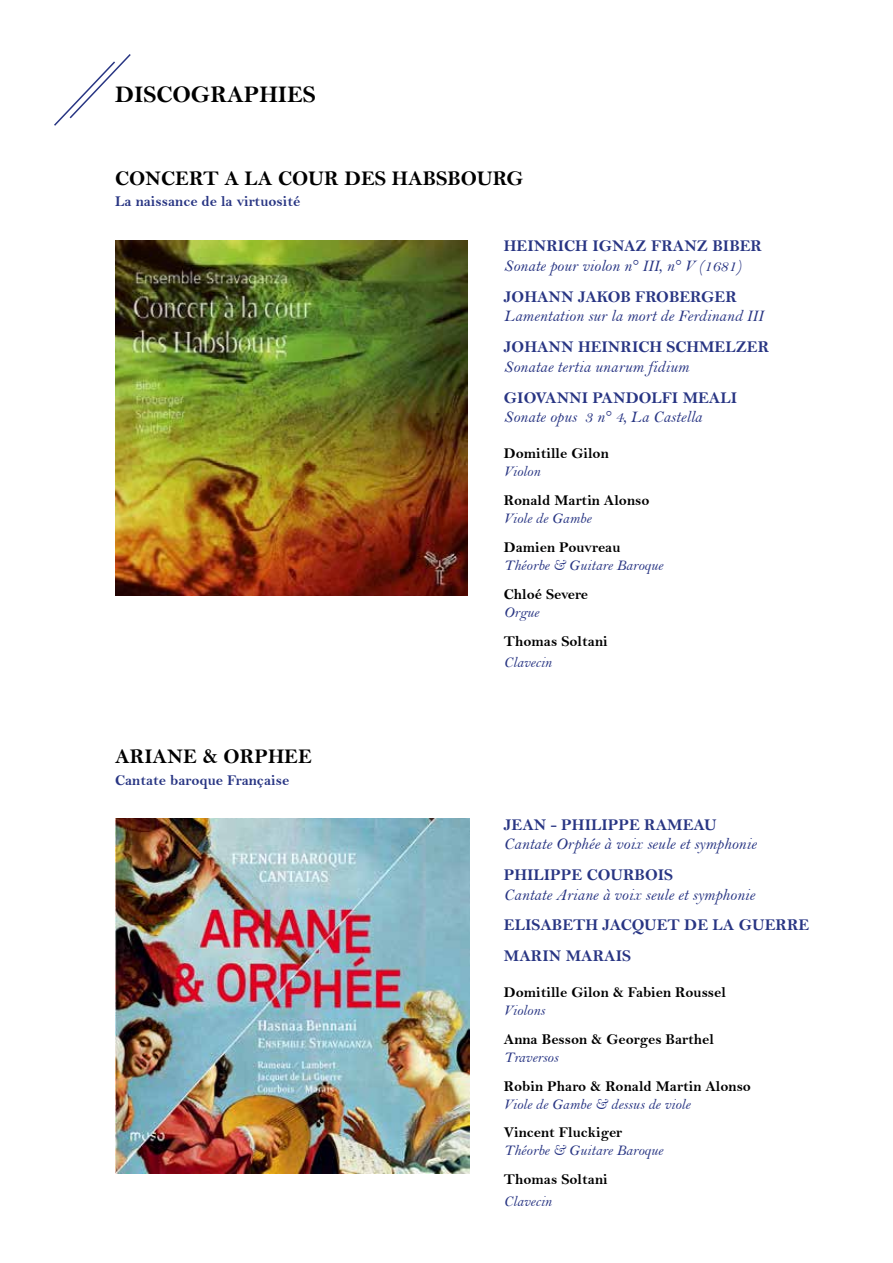
<style>
.page{position:relative;width:893px;height:1263px;background:#fff}
.page>*{position:absolute;margin:0;border:0;box-sizing:border-box;transform-origin:0 0}
.t1{font:24px "Bell MT Bold";color:#000}
.t2{font:21px "Bell MT Bold";color:#000}
.t3{font:16.5px "Bell MT Italic";color:#283583}
.t4{font:16.5px/30.6px "Bell MT Bold";color:#283583}
.t5{font:15px "Bell MT Bold";color:#000}
.t6{font:15px "Bell MT Italic";color:#283583}
.t7{font:15px "Bell MT Bold";color:#283583}
</style>
<div class="page">
<svg style="left:54px;top:54px;width:77px;height:72px"></svg>
<img style="left:115px;top:240px;width:353px;height:355px">
<img style="left:115px;top:819px;width:355px;height:355px">
<h1 class="t1" style="left:115px;top:80px;width:202px">DISCOGRAPHIES</h1>
<p class="t2" style="left:115px;top:166px;width:410px">CONCERT A LA COUR DES HABSBOURG</p>
<p class="t7" style="left:115px;top:193px;width:187px">La naissance de la virtuosité</p>
<p class="t2" style="left:115px;top:744px;width:198px">ARIANE &amp; ORPHEE</p>
<p class="t7" style="left:115px;top:771px;width:176px">Cantate baroque Française</p>
<p class="t4" style="left:504px;top:231px;width:260px">HEINRICH IGNAZ FRANZ BIBER</p>
<p class="t3" style="left:504px;top:256px;width:239px">Sonate pour violon n° III, n° V (1681)</p>
<p class="t4" style="left:504px;top:281px;width:235px">JOHANN JAKOB FROBERGER</p>
<p class="t3" style="left:504px;top:306px;width:261px">Lamentation sur la mort de Ferdinand III</p>
<p class="t4" style="left:504px;top:331px;width:267px">JOHANN HEINRICH SCHMELZER</p>
<p class="t3" style="left:504px;top:357px;width:187px">Sonatae tertia unarum fidium</p>
<p class="t4" style="left:504px;top:382px;width:235px">GIOVANNI PANDOLFI MEALI</p>
<p class="t3" style="left:504px;top:407px;width:200px">Sonate opus 3 n° 4, La Castella</p>
<p class="t5" style="left:504px;top:445px;width:106px">Domitille Gilon</p>
<p class="t6" style="left:504px;top:463px;width:38px">Violon</p>
<p class="t5" style="left:504px;top:491px;width:147px">Ronald Martin Alonso</p>
<p class="t6" style="left:504px;top:509px;width:89px">Viole de Gambe</p>
<p class="t5" style="left:504px;top:538px;width:118px">Damien Pouvreau</p>
<p class="t6" style="left:504px;top:556px;width:161px">Théorbe &amp; Guitare Baroque</p>
<p class="t5" style="left:504px;top:585px;width:86px">Chloé Severe</p>
<p class="t6" style="left:504px;top:603px;width:37px">Orgue</p>
<p class="t5" style="left:504px;top:632px;width:105px">Thomas Soltani</p>
<p class="t6" style="left:504px;top:653px;width:49px">Clavecin</p>
<p class="t4" style="left:504px;top:809px;width:214px">JEAN - PHILIPPE RAMEAU</p>
<p class="t3" style="left:504px;top:834px;width:254px">Cantate Orphée à voix seule et symphonie</p>
<p class="t4" style="left:504px;top:859px;width:171px">PHILIPPE COURBOIS</p>
<p class="t3" style="left:504px;top:885px;width:252px">Cantate Ariane à voix seule et symphonie</p>
<p class="t4" style="left:504px;top:910px;width:307px">ELISABETH JACQUET DE LA GUERRE<br>MARIN MARAIS</p>
<p class="t5" style="left:504px;top:983px;width:223px">Domitille Gilon &amp; Fabien Roussel</p>
<p class="t6" style="left:504px;top:1001px;width:43px">Violons</p>
<p class="t5" style="left:504px;top:1030px;width:212px">Anna Besson &amp; Georges Barthel</p>
<p class="t6" style="left:504px;top:1048px;width:56px">Traversos</p>
<p class="t5" style="left:504px;top:1077px;width:249px">Robin Pharo &amp; Ronald Martin Alonso</p>
<p class="t6" style="left:504px;top:1095px;width:188px">Viole de Gambe &amp; dessus de viole</p>
<p class="t5" style="left:504px;top:1124px;width:120px">Vincent Fluckiger</p>
<p class="t6" style="left:504px;top:1142px;width:161px">Théorbe &amp; Guitare Baroque</p>
<p class="t5" style="left:504px;top:1170px;width:105px">Thomas Soltani</p>
<p class="t6" style="left:504px;top:1192px;width:49px">Clavecin</p>
</div>
